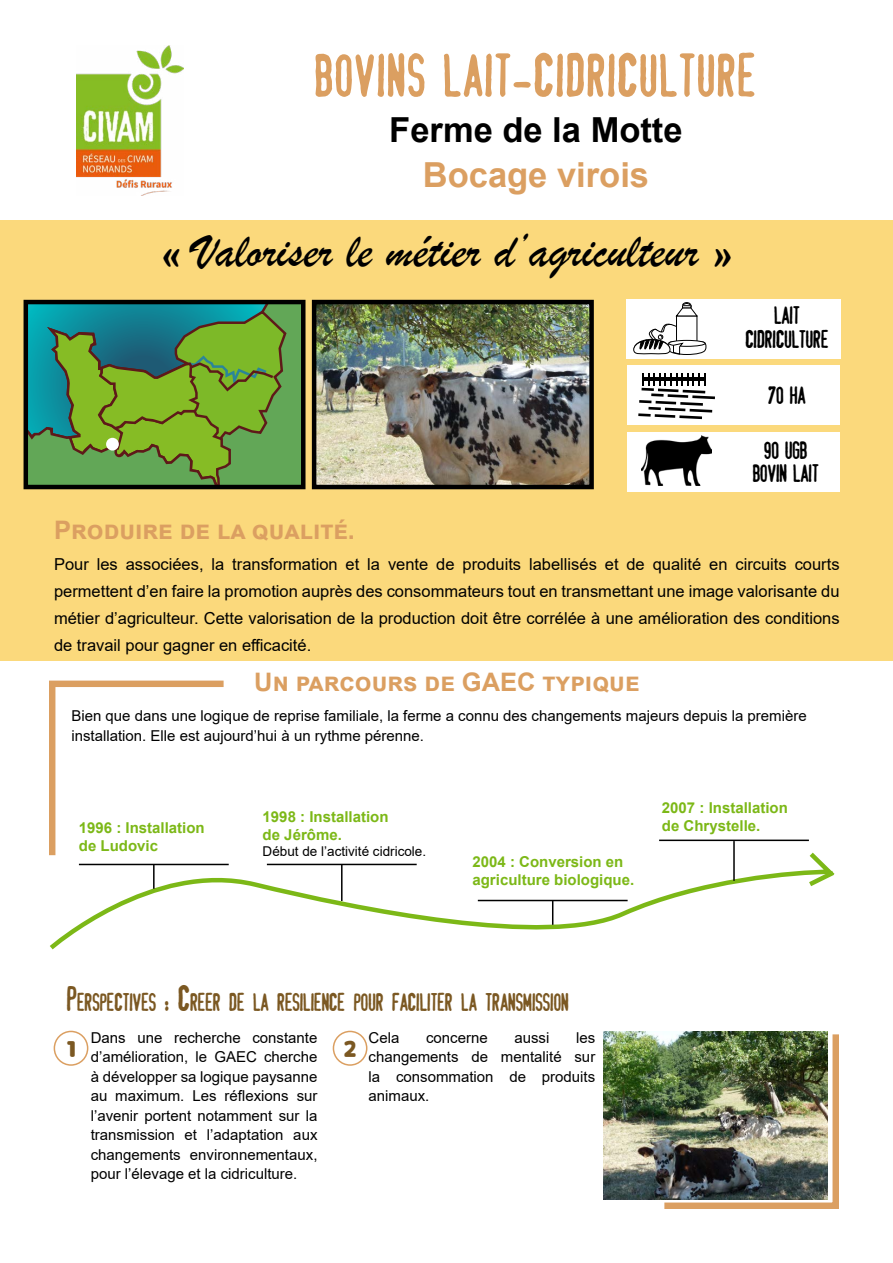
<style>
.page{position:relative;width:893px;height:1263px;background:#fff}
.page>*{position:absolute;margin:0;border:0;box-sizing:border-box;transform-origin:0 0}
.t1{font:58.5px "Stamp";letter-spacing:.03em;color:#db9f61}
.t2{font:49.5px "Brush Script";color:#000}
.t3{font:700 34.5px "Arial";color:#000}
.t4{font:700 34.5px "Arial";color:#db9f61}
.t5{font:700 25.5px "Arial";color:#db9f61}
.t6{font:24.15px "Stamp";color:#7b5822}
.t7{font:24px/23.7px "Stamp";color:#000;text-align:center}
.t8{font:24px "Stamp";color:#000}
.t9{font:24px "Insaniburger";color:#7b5822}
.t10{font:16.5px/27px "Arial";color:#000;text-align:justify}
.t11{font:15px/19.5px "Arial";color:#000;text-align:justify}
.t12{font:700 15px/18px "Arial";color:#7cb817}
.t13{font:13.5px "Arial";color:#000}
.s1{font-size:34.5px}
</style>
<div class="page">
<div style="left:0;top:221px;width:893px;height:440px;background:#fbd97c"></div>
<img style="left:77px;top:45px;width:107px;height:151px">
<img style="left:317px;top:305px;width:272px;height:179px">
<div style="left:312px;top:300px;width:282px;height:189px;border:4px solid #000"></div>
<svg style="left:29px;top:305px;width:271px;height:179px;background:#47a36f"></svg>
<svg style="left:29px;top:309px;width:259px;height:175px;background:#32947a"></svg>
<svg style="left:29px;top:324px;width:247px;height:160px;background:#619d46"></svg>
<div style="left:24px;top:300px;width:281px;height:189px;border:4px solid #000"></div>
<div style="left:106px;top:438px;width:13px;height:13px;background:#fff;border-radius:50%"></div>
<svg style="left:50px;top:852px;width:778px;height:98px"></svg>
<svg style="left:804px;top:867px;width:31px;height:23px"></svg>
<hr style="left:79px;top:864px;width:150px;height:1px;background:#000">
<hr style="left:153px;top:865px;width:2px;height:24px;background:#000">
<hr style="left:267px;top:864px;width:150px;height:1px;background:#000">
<hr style="left:341px;top:865px;width:2px;height:36px;background:#000">
<hr style="left:478px;top:900px;width:150px;height:1px;background:#000">
<svg style="left:552px;top:901px;width:1px;height:24px"></svg>
<hr style="left:659px;top:839px;width:150px;height:2px;background:#000">
<hr style="left:733px;top:841px;width:2px;height:40px;background:#000">
<div style="left:54px;top:1031px;width:34px;height:35px;border:2px solid #db9f61;border-radius:50%"></div>
<div style="left:333px;top:1031px;width:34px;height:35px;border:2px solid #db9f61;border-radius:50%"></div>
<svg style="left:49px;top:680px;width:177px;height:177px"></svg>
<svg style="left:664px;top:1034px;width:175px;height:175px"></svg>
<img style="left:604px;top:1032px;width:224px;height:168px">
<div style="left:627px;top:365px;width:213px;height:60px;background:#fff"></div>
<svg style="left:638px;top:373px;width:77px;height:47px"></svg>
<hr style="left:642px;top:377px;width:63px;height:1px;background:#000">
<hr style="left:643px;top:380px;width:62px;height:1px;background:#000">
<div style="left:626px;top:299px;width:215px;height:59px;background:#fff"></div>
<div style="left:682px;top:302px;width:9px;height:7px;border:1px solid #000;border-radius:50%"></div>
<div style="left:682px;top:303px;width:9px;height:7px;border:1px solid #000;border-radius:50%"></div>
<svg style="left:633px;top:305px;width:74px;height:50px"></svg>
<div style="left:627px;top:432px;width:213px;height:59px;background:#fff"></div>
<img style="left:641px;top:435px;width:70px;height:51px">
<h1 class="t1" style="left:316px;top:42px;width:442px">BOVINS LAIT-CIDRICULTURE</h1>
<h3 class="t3" style="left:389px;top:105px;width:295px">Ferme de la Motte</h3>
<h3 class="t4" style="left:423px;top:150px;width:228px">Bocage virois</h3>
<h2 class="t2" style="left:161px;top:220px;width:573px">« Valoriser le métier d’agriculteur »</h2>
<h3 class="t7" style="left:746px;top:304px;width:85px">LAIT<br>CIDRICULTURE</h3>
<h3 class="t7" style="left:768px;top:384px;width:39px">70 HA</h3>
<h3 class="t8" style="left:764px;top:436px;width:45px">90 UGB</h3>
<h3 class="t7" style="left:753px;top:462px;width:68px">BOVIN LAIT</h3>
<h3 class="t5" style="left:54px;top:512px;width:303px">Produire de la qualité.</h3>
<p class="t10" style="left:54px;top:550px;width:787px">Pour les associées, la transformation et la vente de produits labellisés et de qualité en circuits courts permettent d’en faire la promotion auprès des consommateurs tout en transmettant une image valorisante du métier d’agriculteur. Cette valorisation de la production doit être corrélée à une amélioration des conditions de travail pour gagner en efficacité.</p>
<h3 class="t5" style="left:254px;top:664px;width:387px">Un parcours de GAEC typique</h3>
<p class="t11" style="left:71px;top:706px;width:737px">Bien que dans une logique de reprise familiale, la ferme a connu des changements majeurs depuis la première installation. Elle est aujourd’hui à un rythme pérenne.</p>
<p class="t12" style="left:79px;top:819px;width:127px">1996 : Installation de Ludovic</p>
<p class="t12" style="left:263px;top:808px;width:127px">1998 : Installation de Jérôme.</p>
<p class="t13" style="left:263px;top:842px;width:165px">Début de l’activité cidricole.</p>
<p class="t12" style="left:472px;top:852px;width:163px">2004 : Conversion en agriculture biologique.</p>
<p class="t12" style="left:662px;top:799px;width:127px">2007 : Installation de Chrystelle.</p>
<h3 class="t6" style="left:67px;top:989px;width:504px"><span class="s1">P</span>ERSPECTIVES <span class="s1">: C</span>REER DE LA RESILIENCE POUR FACILITER LA TRANSMISSION</h3>
<p class="t11" style="left:91px;top:1028px;width:228px">Dans une recherche constante d’amélioration, le GAEC cherche à développer sa logique paysanne au maximum. Les réflexions sur l’avenir portent notamment sur la transmission et l’adaptation aux changements environnementaux, pour l’élevage et la cidriculture.</p>
<p class="t11" style="left:369px;top:1028px;width:32px">Cela</p>
<p class="t11" style="left:426px;top:1028px;width:63px">concerne</p>
<p class="t11" style="left:514px;top:1028px;width:37px">aussi</p>
<p class="t11" style="left:369px;top:1028px;width:228px;text-indent:208px">les changements de mentalité sur la consommation de produits animaux.</p>
<h3 class="t9" style="left:67px;top:1035px;width:10px">1</h3>
<h3 class="t9" style="left:344px;top:1035px;width:13px">2</h3>
</div>
